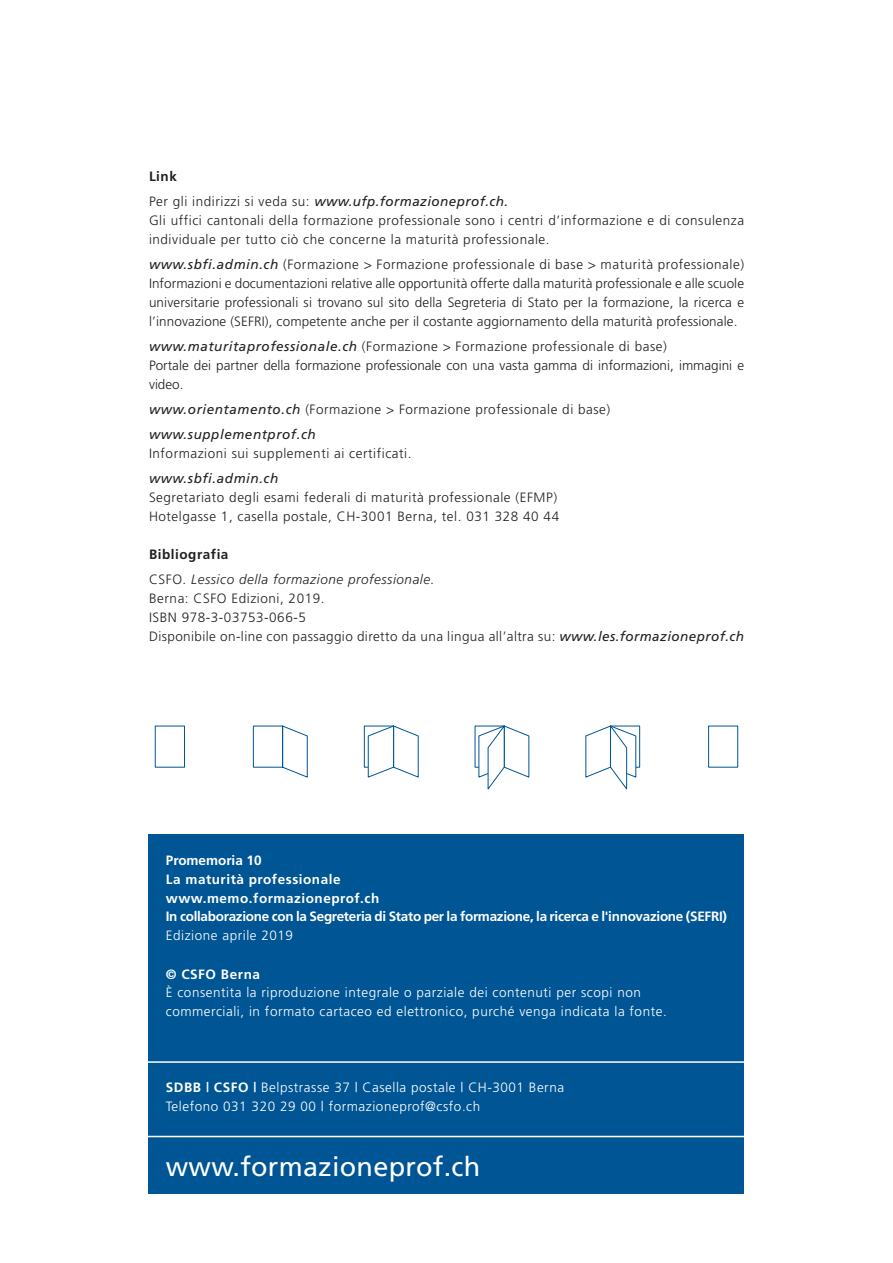
<style>
.page{position:relative;width:893px;height:1263px;background:#fff}
.page>*{position:absolute;margin:0;border:0;box-sizing:border-box;transform-origin:0 0}
.t1{font:27px "Frutiger";letter-spacing:.01em;color:#fff}
.t2{font:300 13.5px/18.9px "Frutiger";letter-spacing:.04em;color:#231f20}
.t3{font:300 13.5px/18.9px "Frutiger";letter-spacing:.04em;color:#fff}
.t4{font:300 13.5px/18.9px "Frutiger";color:#231f20}
.t5{font:700 13.5px/18.9px "Frutiger";letter-spacing:-.02em;color:#fff}
.t6{font:italic 13.5px/25.2px "Frutiger";letter-spacing:.03em;color:#231f20}
.t7{font:italic 300 13.5px/25.2px "Frutiger";letter-spacing:.04em;color:#231f20}
.t8{font:700 13.5px "Frutiger";letter-spacing:.04em;color:#fff}
.s1{font-weight:700;font-style:normal}
.s2{font-weight:300;font-style:normal}
.s3{font-weight:400;font-style:italic}
.s4{font-style:normal}
.s5{font-weight:700}
</style>
<div class="page">
<div style="left:149px;top:834px;width:595px;height:360px;background:#005595"></div>
<hr style="left:129px;top:1136px;width:660px;height:1px;background:#fff">
<hr style="left:129px;top:1061px;width:660px;height:2px;background:#fff">
<svg style="left:154px;top:725px;width:265px;height:53px"></svg>
<svg style="left:474px;top:725px;width:56px;height:65px"></svg>
<svg style="left:585px;top:725px;width:55px;height:65px"></svg>
<div style="left:708px;top:726px;width:30px;height:41px;border:1px solid #005595"></div>
<p class="t6" style="left:149px;top:163px;width:361px"><span class="s1">Link<br></span><span class="s2">Per gli indirizzi si veda su:</span> www.ufp.formazioneprof.ch.</p>
<p class="t2" style="left:149px;top:211px;width:597px">Gli uffici cantonali della formazione professionale sono i centri d’informazione e di consulenza individuale per tutto ciò che concerne la maturità professionale.</p>
<p class="t2" style="left:149px;top:255px;width:597px;text-align:justify"><span class="s3">www.sbfi.admin.ch</span> (Formazione &gt; Formazione professionale di base &gt; maturità professionale)<br>Informazioni e documentazioni relative alle opportunità offerte dalla maturità professionale e alle scuole universitarie professionali si trovano sul sito della Segreteria di Stato per la formazione, la ricerca e l’innovazione (SEFRI), competente anche per il costante aggiornamento della maturità professionale.</p>
<p class="t4" style="left:149px;top:337px;width:597px"><span class="s3">www.maturitaprofessionale.ch</span> (Formazione &gt; Formazione professionale di base)<br>Portale dei partner della formazione professionale con una vasta gamma di informazioni, immagini e video.</p>
<p class="t2" style="left:149px;top:397px;width:463px;line-height:25.2px"><span class="s3">www.orientamento.ch</span> (Formazione &gt; Formazione professionale di base) <span class="s3">www.supplementprof.ch</span></p>
<p class="t2" style="left:149px;top:444px;width:264px">Informazioni sui supplementi ai certificati.</p>
<p class="t6" style="left:149px;top:466px;width:131px">www.sbfi.admin.ch</p>
<p class="t2" style="left:149px;top:488px;width:412px">Segretariato degli esami federali di maturità professionale (EFMP)<br>Hotelgasse 1, casella postale, CH-3001 Berna, tel. 031 328 40 44</p>
<p class="t7" style="left:149px;top:542px;width:287px"><span class="s1">Bibliografia<br></span><span class="s4">CSFO.</span> Lessico della formazione professionale.</p>
<p class="t2" style="left:149px;top:589px;width:597px">Berna: CSFO Edizioni, 2019.<br>ISBN 978-3-03753-066-5<br>Disponibile on-line con passaggio diretto da una lingua all’altra su: <span class="s3">www.les.formazioneprof.ch</span></p>
<p class="t5" style="left:166px;top:850px;width:563px">Promemoria 10<br>La maturità professionale<br>www.memo.formazioneprof.ch<br>In collaborazione con la Segreteria di Stato per la formazione, la ricerca e l'innovazione (SEFRI)</p>
<p class="t3" style="left:166px;top:926px;width:129px">Edizione aprile 2019</p>
<p class="t8" style="left:166px;top:966px;width:96px">© CSFO Berna</p>
<p class="t3" style="left:166px;top:983px;width:502px">È consentita la riproduzione integrale o parziale dei contenuti per scopi non commerciali, in formato cartaceo ed elettronico, purché venga indicata la fonte.</p>
<p class="t3" style="left:166px;top:1078px;width:400px"><span class="s5">SDBB | CSFO |</span> Belpstrasse 37 | Casella postale | CH-3001 Berna<br>Telefono 031 320 29 00 | formazioneprof@csfo.ch</p>
<h1 class="t1" style="left:166px;top:1150px;width:316px">www.formazioneprof.ch</h1>
</div>
